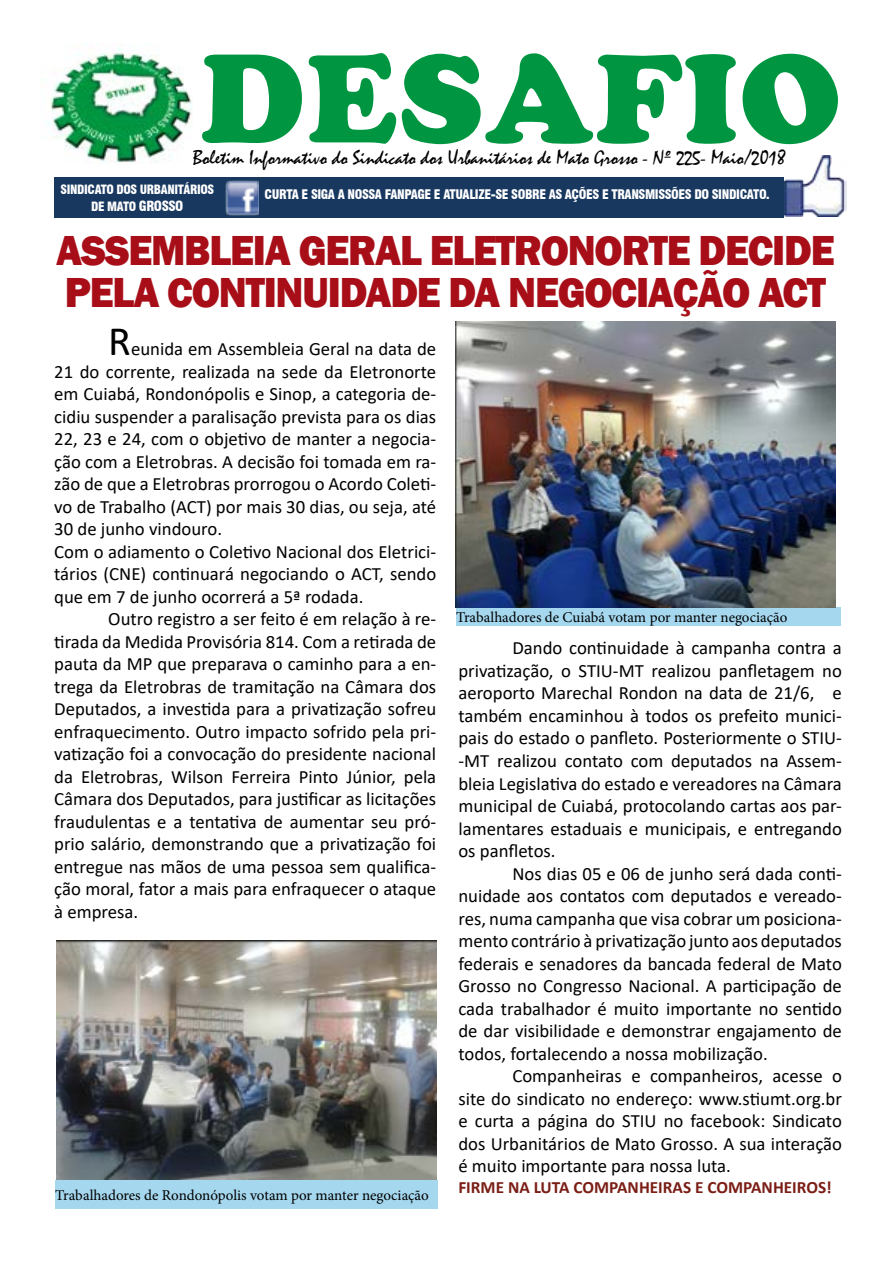
<style>
.page{position:relative;width:893px;height:1263px;background:#fff}
.page>*{position:absolute;margin:0;border:0;box-sizing:border-box;transform-origin:0 0}
.t1{font:124.05px "Cooper Black Std";letter-spacing:.015em;color:#009641}
.t2{font:800 43.2px/42px "Franklin Gothic";letter-spacing:-.03em;color:#a80e18;scale:.95 1}
.t3{font:42px "Calibri";color:#000}
.t4{font:20.4px "Mistral";color:#000}
.t5{font:18.75px/22.5px "Calibri";color:#000;text-align:justify}
.t6{font:700 17.25px "Calibri";color:#7a1e15}
.t7{font:15px "Minion Pro";color:#000}
.t8{font:900 condensed 12.9px "Swiss 721 BT";letter-spacing:-.03em;color:#fff}
.t9{font:900 condensed 12.6px/16.5px "Swiss 721 BT";letter-spacing:-.03em;color:#fff;text-align:center}
.s1{font-size:13.65px}
</style>
<div class="page">
<img style="left:783px;top:156px;width:63px;height:60px">
<div style="left:54px;top:177px;width:729px;height:41px;background:#18385f"></div>
<img style="left:226px;top:180px;width:32px;height:35px">
<img style="left:46px;top:48px;width:146px;height:115px">
<div style="left:456px;top:607px;width:384px;height:19px;background:#a5d7ee"></div>
<img style="left:455px;top:322px;width:380px;height:285px">
<img style="left:56px;top:941px;width:381px;height:238px">
<div style="left:55px;top:1180px;width:383px;height:28px;background:#a5d7ee"></div>
<h1 class="t1" style="left:200px;top:24px;width:642px">DESAFIO</h1>
<p class="t4" style="left:193px;top:145px;width:594px">Boletim Informativo do Sindicato dos Urbanitários de Mato Grosso - Nº 225- Maio/2018</p>
<p class="t9" style="left:61px;top:182px;width:155px">SINDICATO DOS URBANITÁRIOS<br>DE MATO <span class="s1">GROSSO</span></p>
<p class="t8" style="left:264px;top:187px;width:507px">CURTA E SIGA A NOSSA FANPAGE E ATUALIZE-SE SOBRE AS AÇÕES E TRANSMISSÕES DO SINDICATO.</p>
<h2 class="t2" style="left:56px;top:230px;width:821px">ASSEMBLEIA GERAL ELETRONORTE DECIDE<br>PELA CONTINUIDADE DA NEGOCIAÇÃO ACT</h2>
<h3 class="t3" style="left:108px;top:312px;width:24px">R</h3>
<p class="t5" style="left:54px;top:337px;width:383px;text-align:left;text-indent:77px">eunida em Assembleia Geral na data de 21 do corrente, realizada na sede da Eletronorte em Cuiabá, Rondonópolis e Sinop, a categoria de&shy;cidiu suspender a paralisação prevista para os dias 22, 23 e 24, com o objetivo de manter a negocia&shy;ção com a Eletrobras. A decisão foi tomada em ra&shy;zão de que a Eletrobras prorrogou o Acordo Coleti&shy;vo de Trabalho (ACT) por mais 30 dias, ou seja, até 30 de junho vindouro.<br>Com o adiamento o Coletivo Nacional dos Eletrici&shy;tários (CNE) continuará negociando o ACT, sendo que em 7 de junho ocorrerá a 5ª rodada.</p>
<p class="t5" style="left:54px;top:607px;width:383px;text-indent:54px">Outro registro a ser feito é em relação à re&shy;tirada da Medida Provisória 814. Com a retirada de pauta da MP que preparava o caminho para a en&shy;trega da Eletrobras de tramitação na Câmara dos Deputados, a investida para a privatização sofreu enfraquecimento. Outro impacto sofrido pela pri&shy;vatização foi a convocação do presidente nacional da Eletrobras, Wilson Ferreira Pinto Júnior, pela Câmara dos Deputados, para justificar as licitações fraudulentas e a tentativa de aumentar seu pró&shy;prio salário, demonstrando que a privatização foi entregue nas mãos de uma pessoa sem qualifica&shy;ção moral, fator a mais para enfraquecer o ataque à empresa.</p>
<p class="t7" style="left:55px;top:1185px;width:375px">Trabalhadores de Rondonópolis votam por manter negociação</p>
<p class="t7" style="left:456px;top:607px;width:333px">Trabalhadores de Cuiabá votam por manter negociação</p>
<p class="t5" style="left:458px;top:636px;width:385px;text-indent:54px">Dando continuidade à campanha contra a privatização, o STIU-MT realizou panfletagem no aeroporto Marechal Rondon na data de 21/6, e também encaminhou à todos os prefeito munici&shy;pais do estado o panfleto. Posteriormente o STIU--MT realizou contato com deputados na Assem&shy;bleia Legislativa do estado e vereadores na Câmara municipal de Cuiabá, protocolando cartas aos par&shy;lamentares estaduais e municipais, e entregando os panfletos.</p>
<p class="t5" style="left:458px;top:861px;width:385px;text-indent:54px">Nos dias 05 e 06 de junho será dada conti&shy;nuidade aos contatos com deputados e vereado&shy;res, numa campanha que visa cobrar um posiciona&shy;mento contrário à privatização junto aos deputados federais e senadores da bancada federal de Mato Grosso no Congresso Nacional. A participação de cada trabalhador é muito importante no sentido de dar visibilidade e demonstrar engajamento de todos, fortalecendo a nossa mobilização.</p>
<p class="t5" style="left:458px;top:1064px;width:385px;text-indent:54px">Companheiras e companheiros, acesse o site do sindicato no endereço: www.stiumt.org.br e curta a página do STIU no facebook: Sindicato dos Urbanitários de Mato Grosso. A sua interação é muito importante para nossa luta.</p>
<p class="t6" style="left:458px;top:1175px;width:375px">FIRME NA LUTA COMPANHEIRAS E COMPANHEIROS!</p>
</div>
